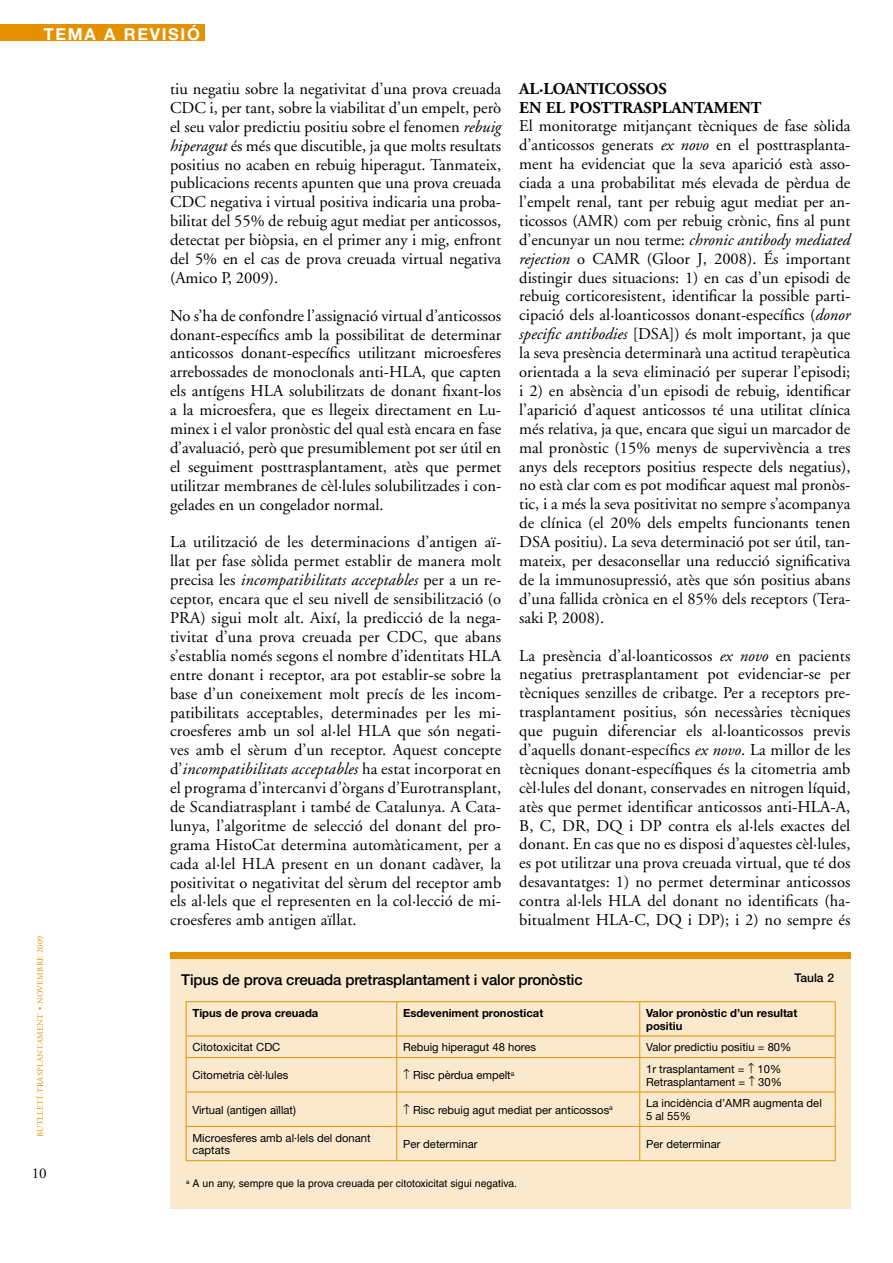
<style>
.page{position:relative;width:893px;height:1263px;background:#fff}
.page>*{position:absolute;margin:0;border:0;box-sizing:border-box;transform-origin:0 0}
.t1{font:16.5px/18.9px "Adobe Garamond";color:#000;text-align:justify}
.t2{font:700 16.5px/18.9px "Adobe Garamond";color:#000}
.t3{font:700 16.5px "Helvetica Neue";color:#fff}
.t4{font:500 15px "Helvetica Neue";letter-spacing:-.01em;color:#000}
.t5{font:15px "Adobe Garamond";color:#000}
.t6{font:500 12px "Helvetica Neue";color:#000}
.t7{font:11.25px/12.8px "Helvetica Neue";color:#000}
.t8{font:700 11.25px/12.8px "Helvetica Neue";color:#000}
.t9{font:10.5px "Helvetica";color:#000}
.t10{font:8.25px "Adobe Garamond";letter-spacing:.04em;color:#e49100}
.s1{font-style:italic}
</style>
<div class="page">
<div style="left:170px;top:956px;width:680px;height:253px;background:#fae9cc"></div>
<div style="left:170px;top:952px;width:680px;height:7px;background:#e49100"></div>
<hr style="left:186px;top:1001px;width:211px;height:1px;background:#e49100">
<hr style="left:186px;top:1002px;width:1px;height:34px;background:#e49100">
<hr style="left:397px;top:1001px;width:243px;height:1px;background:#e49100">
<hr style="left:396px;top:1002px;width:1px;height:34px;background:#e49100">
<hr style="left:640px;top:1001px;width:195px;height:1px;background:#e49100">
<hr style="left:639px;top:1002px;width:1px;height:34px;background:#e49100">
<hr style="left:835px;top:1002px;width:1px;height:34px;background:#e49100">
<hr style="left:186px;top:1036px;width:211px;height:1px;background:#e49100">
<svg style="left:186px;top:1036px;width:1px;height:21px"></svg>
<hr style="left:397px;top:1036px;width:243px;height:1px;background:#e49100">
<svg style="left:396px;top:1036px;width:1px;height:21px"></svg>
<hr style="left:640px;top:1036px;width:195px;height:1px;background:#e49100">
<svg style="left:639px;top:1036px;width:1px;height:21px"></svg>
<svg style="left:835px;top:1036px;width:1px;height:21px"></svg>
<hr style="left:186px;top:1057px;width:211px;height:1px;background:#e49100">
<hr style="left:186px;top:1058px;width:1px;height:34px;background:#e49100">
<hr style="left:397px;top:1057px;width:243px;height:1px;background:#e49100">
<hr style="left:396px;top:1058px;width:1px;height:34px;background:#e49100">
<hr style="left:640px;top:1057px;width:195px;height:1px;background:#e49100">
<hr style="left:639px;top:1058px;width:1px;height:34px;background:#e49100">
<hr style="left:835px;top:1058px;width:1px;height:34px;background:#e49100">
<hr style="left:186px;top:1092px;width:211px;height:1px;background:#e49100">
<hr style="left:186px;top:1092px;width:1px;height:34px;background:#e49100">
<hr style="left:397px;top:1092px;width:243px;height:1px;background:#e49100">
<hr style="left:396px;top:1092px;width:1px;height:34px;background:#e49100">
<hr style="left:640px;top:1092px;width:195px;height:1px;background:#e49100">
<hr style="left:639px;top:1092px;width:1px;height:34px;background:#e49100">
<hr style="left:835px;top:1092px;width:1px;height:34px;background:#e49100">
<hr style="left:186px;top:1126px;width:211px;height:1px;background:#e49100">
<hr style="left:186px;top:1126px;width:1px;height:34px;background:#e49100">
<hr style="left:397px;top:1126px;width:243px;height:1px;background:#e49100">
<hr style="left:396px;top:1126px;width:1px;height:34px;background:#e49100">
<hr style="left:640px;top:1126px;width:195px;height:1px;background:#e49100">
<hr style="left:639px;top:1126px;width:1px;height:34px;background:#e49100">
<hr style="left:835px;top:1126px;width:1px;height:34px;background:#e49100">
<hr style="left:186px;top:1160px;width:211px;height:1px;background:#e49100">
<hr style="left:397px;top:1160px;width:243px;height:1px;background:#e49100">
<hr style="left:640px;top:1160px;width:195px;height:1px;background:#e49100">
<div style="left:0;top:24px;width:204px;height:17px;background:#e49100"></div>
<p class="t3" style="left:44px;top:24px;width:14px">tema</p>
<p class="t3" style="left:104px;top:24px;width:97px">arevisió</p>
<p class="t1" style="left:170px;top:80px;width:333px">tiu negatiu sobre la negativitat d’una prova creuada CDC i, per tant, sobre la viabilitat d’un empelt, però el seu valor predictiu positiu sobre el fenomen <span class="s1">rebuig hiperagut</span> és més que discutible, ja que molts resultats positius no acaben en rebuig hiperagut. Tanmateix, publicacions recents apunten que una prova creuada CDC negativa i virtual positiva indicaria una proba&shy;bilitat del 55% de rebuig agut mediat per anticossos, detectat per biòpsia, en el primer any i mig, enfront del 5% en el cas de prova creuada virtual negativa (Amico P, 2009).</p>
<p class="t1" style="left:170px;top:306px;width:333px">No s’ha de confondre l’assignació virtual d’anticossos donant-específics amb la possibilitat de determinar anticossos donant-específics utilitzant microesferes arrebossades de monoclonals anti-HLA, que capten els antígens HLA solubilitzats de donant fixant-los a la microesfera, que es llegeix directament en Lu&shy;minex i el valor pronòstic del qual està encara en fase d’avaluació, però que presumiblement pot ser útil en el seguiment posttrasplantament, atès que permet utilitzar membranes de cèl·lules solubilitzades i con&shy;gelades en un congelador normal.</p>
<p class="t1" style="left:170px;top:533px;width:333px">La utilització de les determinacions d’antigen aï&shy;llat per fase sòlida permet establir de manera molt precisa les <span class="s1">incompatibilitats acceptables</span> per a un re&shy;ceptor, encara que el seu nivell de sensibilització (o PRA) sigui molt alt. Així, la predicció de la nega&shy;tivitat d’una prova creuada per CDC, que abans s’establia només segons el nombre d’identitats HLA entre donant i receptor, ara pot establir-se sobre la base d’un coneixement molt precís de les incom&shy;patibilitats acceptables, determinades per les mi&shy;croesferes amb un sol al·lel HLA que són negati&shy;ves amb el sèrum d’un receptor. Aquest concepte d’<span class="s1">incompatibilitats acceptables</span> ha estat incorporat en el programa d’intercanvi d’òrgans d’Eurotransplant, de Scandiatrasplant i també de Catalunya. A Cata&shy;lunya, l’algoritme de selecció del donant del pro&shy;grama HistoCat determina automàticament, per a cada al·lel HLA present en un donant cadàver, la positivitat o negativitat del sèrum del receptor amb els al·lels que el representen en la col·lecció de mi&shy;croesferes amb antigen aïllat.</p>
<p class="t2" style="left:519px;top:79px;width:244px">AL·LOANTICOSSOS<br>EN EL POSTTRASPLANTAMENT</p>
<p class="t1" style="left:519px;top:117px;width:333px">El monitoratge mitjançant tècniques de fase sòlida d’anticossos generats <span class="s1">ex novo</span> en el posttrasplanta&shy;ment ha evidenciat que la seva aparició està asso&shy;ciada a una probabilitat més elevada de pèrdua de l’empelt renal, tant per rebuig agut mediat per an&shy;ticossos (AMR) com per rebuig crònic, fins al punt d’encunyar un nou terme: <span class="s1">chronic antibody mediated rejection</span> o CAMR (Gloor J, 2008). És important distingir dues situacions: 1) en cas d’un episodi de rebuig corticoresistent, identificar la possible parti&shy;cipació dels al·loanticossos donant-específics (<span class="s1">donor specific antibodies</span> [DSA]) és molt important, ja que la seva presència determinarà una actitud terapèutica orientada a la seva eliminació per superar l’episodi; i 2) en absència d’un episodi de rebuig, identificar l’aparició d’aquest anticossos té una utilitat clínica més relativa, ja que, encara que sigui un marcador de mal pronòstic (15% menys de supervivència a tres anys dels receptors positius respecte dels negatius), no està clar com es pot modificar aquest mal pronòs&shy;tic, i a més la seva positivitat no sempre s’acompanya de clínica (el 20% dels empelts funcionants tenen DSA positiu). La seva determinació pot ser útil, tan&shy;mateix, per desaconsellar una reducció significativa de la immunosupressió, atès que són positius abans d’una fallida crònica en el 85% dels receptors (Tera&shy;saki P, 2008).</p>
<p class="t1" style="left:519px;top:646px;width:333px">La presència d’al·loanticossos <span class="s1">ex novo</span> en pacients negatius pretrasplantament pot evidenciar-se per tècniques senzilles de cribatge. Per a receptors pre&shy;trasplantament positius, són necessàries tècniques que puguin diferenciar els al·loanticossos previs d’aquells donant-específics <span class="s1">ex novo</span>. La millor de les tècniques donant-específiques és la citometria amb cèl·lules del donant, conservades en nitrogen líquid, atès que permet identificar anticossos anti-HLA-A, B, C, DR, DQ i DP contra els al·lels exactes del donant. En cas que no es disposi d’aquestes cèl·lules, es pot utilitzar una prova creuada virtual, que té dos desavantatges: 1) no permet determinar anticossos contra al·lels HLA del donant no identificats (ha&shy;bitualment HLA-C, DQ i DP); i 2) no sempre és</p>
<p class="t10" style="left:36px;top:1137px;width:203px;rotate:-90deg">BUTLLETÍ TRASPLANTAMENT • NOVEMBRE 2009</p>
<p class="t5" style="left:32px;top:1165px;width:16px">10</p>
<p class="t4" style="left:181px;top:970px;width:403px">Tipus de prova creuada pretrasplantament i valor pronòstic</p>
<p class="t6" style="left:795px;top:971px;width:41px">Taula 2</p>
<p class="t8" style="left:192px;top:1006px;width:127px">Tipus de prova creuada</p>
<p class="t8" style="left:403px;top:1006px;width:142px">Esdeveniment pronosticat</p>
<p class="t8" style="left:646px;top:1006px;width:153px">Valor pronòstic d’un resultat positiu</p>
<p class="t7" style="left:192px;top:1041px;width:89px">Citotoxicitat CDC</p>
<p class="t7" style="left:403px;top:1041px;width:134px">Rebuig hiperagut 48 hores</p>
<p class="t7" style="left:646px;top:1041px;width:147px">Valor predictiu positiu = 80%</p>
<p class="t7" style="left:192px;top:1069px;width:97px">Citometria cèl·lules</p>
<p class="t7" style="left:403px;top:1069px;width:113px">↑ Risc pèrdua empelt<sup>a</sup></p>
<p class="t7" style="left:646px;top:1062px;width:137px">1r trasplantament = ↑ 10%<br>Retrasplantament = ↑ 30%</p>
<p class="t7" style="left:192px;top:1103px;width:105px">Virtual (antigen aïllat)</p>
<p class="t7" style="left:403px;top:1103px;width:211px">↑ Risc rebuig agut mediat per anticossos<sup>a</sup></p>
<p class="t7" style="left:646px;top:1097px;width:177px">La incidència d’AMR augmenta del<br>5 al 55%</p>
<p class="t7" style="left:192px;top:1131px;width:180px">Microesferes amb al·lels del donant captats</p>
<p class="t7" style="left:403px;top:1137px;width:76px">Per determinar</p>
<p class="t7" style="left:646px;top:1137px;width:76px">Per determinar</p>
<p class="t9" style="left:186px;top:1177px;width:333px"><sup>a</sup> A un any, sempre que la prova creuada per citotoxicitat sigui negativa.</p>
</div>
